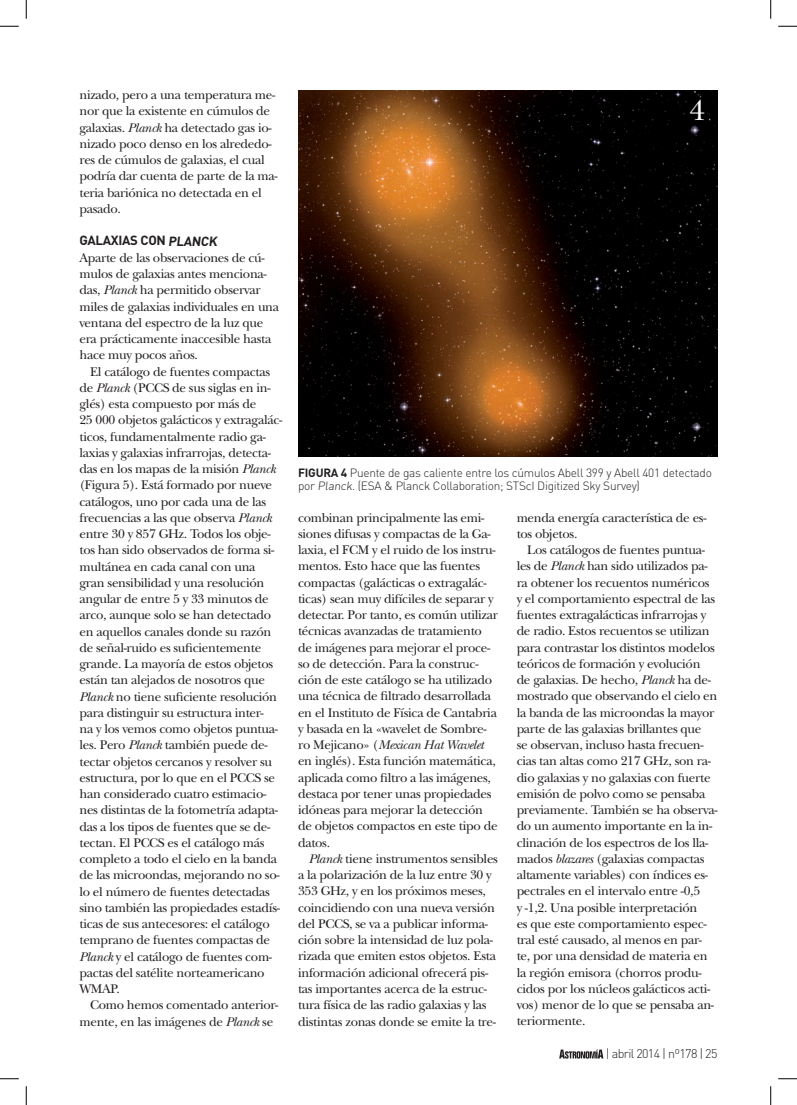
<style>
.page{position:relative;width:797px;height:1105px;background:#fff}
.page>*{position:absolute;margin:0;border:0;box-sizing:border-box;transform-origin:0 0}
.t1{font:30px "New Baskerville Std";color:#fff}
.t2{font:13.12px/16.2px "New Baskerville Std";letter-spacing:-.025em;color:#231f20}
.t3{font:700 13.12px "DIN";letter-spacing:-.025em;color:#231f20}
.t4{font:300 12.5px "DIN";letter-spacing:-.05em;color:#231f20}
.t5{font:300 11.88px/13.1px "DIN";letter-spacing:-.02em;color:#231f20}
.s1{font-style:italic}
.s2{font-weight:700}
</style>
<div class="page">
<svg style="left:559px;top:1049px;width:44px;height:9px"></svg>
<img style="left:298px;top:90px;width:419px;height:367px">
<svg style="left:0;top:25px;width:19px;height:2px"></svg>
<svg style="left:778px;top:25px;width:19px;height:2px"></svg>
<svg style="left:0;top:1078px;width:19px;height:1px"></svg>
<svg style="left:778px;top:1078px;width:19px;height:1px"></svg>
<svg style="left:25px;top:0;width:2px;height:19px"></svg>
<svg style="left:25px;top:1086px;width:2px;height:19px"></svg>
<svg style="left:770px;top:0;width:1px;height:19px"></svg>
<svg style="left:770px;top:1086px;width:1px;height:19px"></svg>
<p class="t2" style="left:79px;top:87px;width:200px">nizado, pero a una temperatura me&shy;nor que la existente en cúmulos de galaxias. <span class="s1">Planck</span> ha detectado gas io&shy;nizado poco denso en los alrededo&shy;res de cúmulos de galaxias, el cual podría dar cuenta de parte de la ma&shy;teria bariónica no detectada en el pasado.</p>
<p class="t3" style="left:79px;top:232px;width:141px">GALAXIAS CON PLANCK</p>
<p class="t2" style="left:79px;top:249px;width:201px">Aparte de las observaciones de cú&shy;mulos de galaxias antes menciona&shy;das, <span class="s1">Planck</span> ha permitido observar miles de galaxias individuales en una ventana del espectro de la luz que era prácticamente inaccesible hasta hace muy pocos años.</p>
<p class="t2" style="left:79px;top:363px;width:204px;text-indent:11px">El catálogo de fuentes compactas de <span class="s1">Planck</span> (PCCS de sus siglas en in&shy;glés) esta compuesto por más de<br>25 000 objetos galácticos y extragalác&shy;ticos, fundamentalmente radio ga&shy;laxias y galaxias infrarrojas, detecta&shy;das en los mapas de la misión <span class="s1">Planck </span>(Figura 5). Está formado por nueve catálogos, uno por cada una de las frecuencias a las que observa <span class="s1">Planck </span>entre 30 y 857 GHz. Todos los obje&shy;tos han sido observados de forma si&shy;multánea en cada canal con una gran sensibilidad y una resolución angular de entre 5 y 33 minutos de arco, aunque solo se han detectado en aquellos canales donde su razón de señal-ruido es suficientemente grande. La mayoría de estos objetos están tan alejados de nosotros que <span class="s1">Planck</span> no tiene suficiente resolución para distinguir su estructura inter-<br>na y los vemos como objetos puntua&shy;les. Pero <span class="s1">Planck</span> también puede de&shy;tectar objetos cercanos y resolver su estructura, por lo que en el PCCS se han considerado cuatro estimacio&shy;nes distintas de la fotometría adapta&shy;das a los tipos de fuentes que se de&shy;tectan. El PCCS es el catálogo más completo a todo el cielo en la banda de las microondas, mejorando no so&shy;lo el número de fuentes detectadas sino también las propiedades estadís&shy;ticas de sus antecesores: el catálogo temprano de fuentes compactas de <span class="s1">Planck</span> y el catálogo de fuentes com&shy;pactas del satélite norteamericano WMAP.</p>
<p class="t2" style="left:79px;top:997px;width:200px;text-indent:11px">Como hemos comentado anterior&shy;mente, en las imágenes de <span class="s1">Planck</span> se</p>
<h1 class="t1" style="left:689px;top:93px;width:17px">4</h1>
<p class="t5" style="left:298px;top:466px;width:415px"><span class="s2">FIGURA 4</span> Puente de gas caliente entre los cúmulos Abell 399 y Abell 401 detectado por Planck. (ESA &amp; Planck Collaboration; STScI Digitized Sky Survey)</p>
<p class="t2" style="left:298px;top:509px;width:201px">combinan principalmente las emi&shy;siones difusas y compactas de la Ga&shy;laxia, el FCM y el ruido de los instru&shy;mentos. Esto hace que las fuentes compactas (galácticas o extragalác&shy;ticas) sean muy difíciles de separar y detectar. Por tanto, es común utilizar técnicas avanzadas de tratamiento de imágenes para mejorar el proce&shy;so de detección. Para la construc&shy;ción de este catálogo se ha utilizado una técnica de filtrado desarrollada en el Instituto de Física de Cantabria y basada en la «wavelet de Sombre&shy;ro Mejicano» (<span class="s1">Mexican Hat Wavelet </span>en inglés). Esta función matemática, aplicada como filtro a las imágenes, destaca por tener unas propiedades idóneas para mejorar la detección de objetos compactos en este tipo de datos.</p>
<p class="t2" style="left:298px;top:851px;width:201px;text-indent:11px"><span class="s1">Planck</span> tiene instrumentos sensibles a la polarización de la luz entre 30 y 353 GHz, y en los próximos meses, coincidiendo con una nueva versión del PCCS, se va a publicar informa&shy;ción sobre la intensidad de luz pola&shy;rizada que emiten estos objetos. Esta información adicional ofrecerá pis&shy;tas importantes acerca de la estruc&shy;tura física de las radio galaxias y las distintas zonas donde se emite la tre-</p>
<p class="t2" style="left:516px;top:509px;width:191px">menda energía característica de es&shy;tos objetos.</p>
<p class="t2" style="left:516px;top:542px;width:202px;text-indent:11px">Los catálogos de fuentes puntua&shy;les de <span class="s1">Planck</span> han sido utilizados pa&shy;ra obtener los recuentos numéricos y el comportamiento espectral de las fuentes extragalácticas infrarrojas y de radio. Estos recuentos se utilizan para contrastar los distintos modelos teóricos de formación y evolución de galaxias. De hecho, <span class="s1">Planck</span> ha de&shy;mostrado que observando el cielo en la banda de las microondas la mayor parte de las galaxias brillantes que<br>se observan, incluso hasta frecuen&shy;cias tan altas como 217 GHz, son ra&shy;dio galaxias y no galaxias con fuerte emisión de polvo como se pensaba previamente. También se ha observa&shy;do un aumento importante en la in&shy;clinación de los espectros de los lla&shy;mados <span class="s1">blazares</span> (galaxias compactas altamente variables) con índices es&shy;pectrales en el intervalo entre -0,5<br>y -1,2. Una posible interpretación<br>es que este comportamiento espec&shy;tral esté causado, al menos en par&shy;te, por una densidad de materia en la región emisora (chorros produ&shy;cidos por los núcleos galácticos acti&shy;vos) menor de lo que se pensaba an&shy;teriormente.</p>
<p class="t4" style="left:606px;top:1046px;width:113px">| abril 2014 | nº178 | 25</p>
</div>
